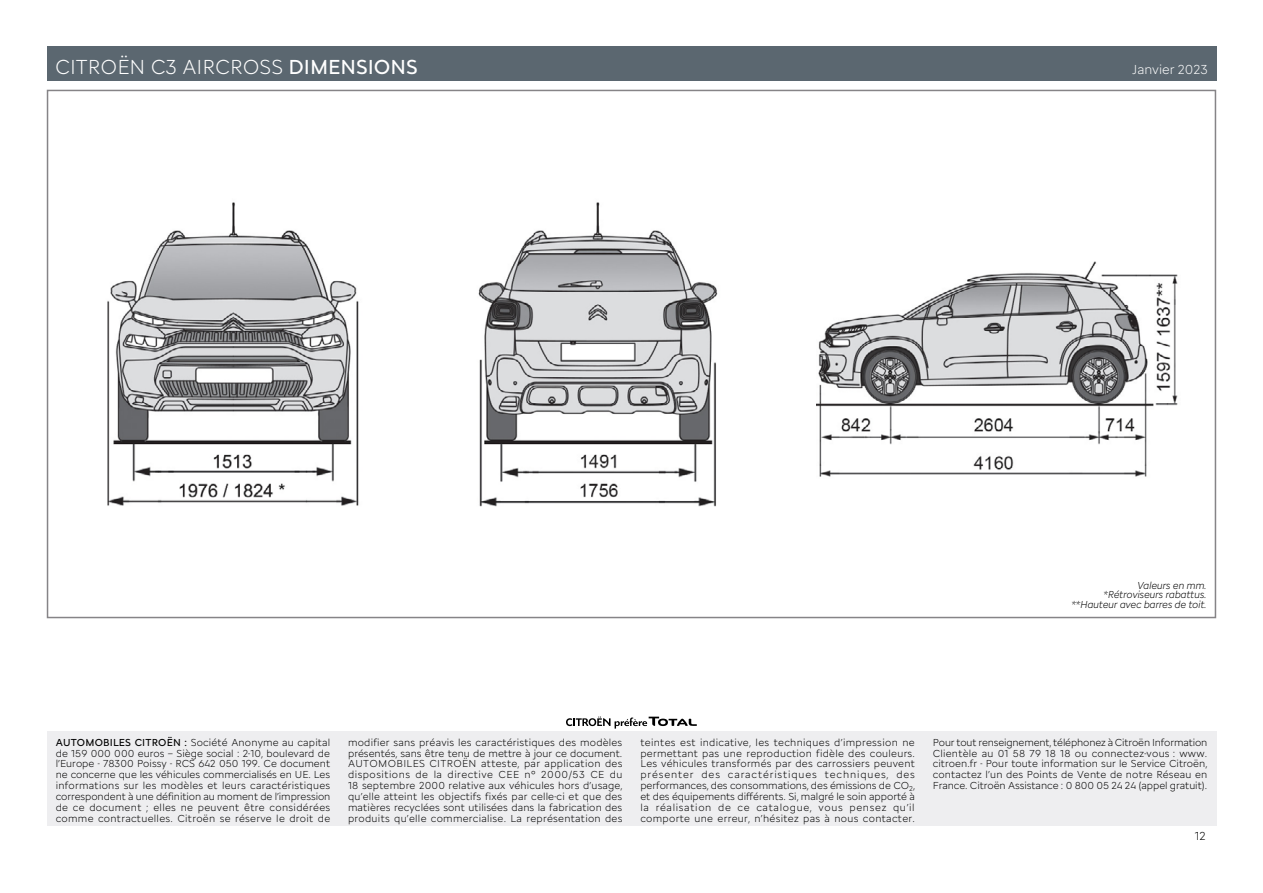
<style>
.page{position:relative;width:1263px;height:893px;background:#fff}
.page>*{position:absolute;margin:0;border:0;box-sizing:border-box;transform-origin:0 0}
.t1{font:300 21px "Citroen Type";color:#fff}
.t2{font:300 13.5px "Citroen Type";color:#fff}
.t3{font:300 12px "Citroen Type";color:#000}
.t4{font:300 10.5px/10.9px "Citroen Type";letter-spacing:.03em;color:#000;text-align:justify}
.t5{font:italic 300 10.5px/9.8px "Citroen Type";letter-spacing:-.005em;color:#000;text-align:right}
.s1{font-weight:400}
</style>
<div class="page">
<div style="left:47px;top:731px;width:1169px;height:95px;background:#eeeef0"></div>
<div style="left:47px;top:47px;width:1169px;height:34px;background:#5b6770"></div>
<svg style="left:566px;top:716px;width:131px;height:13px"></svg>
<img style="left:107px;top:202px;width:252px;height:304px">
<img style="left:478px;top:202px;width:240px;height:305px">
<img style="left:817px;top:261px;width:361px;height:216px">
<h1 class="t1" style="left:55px;top:51px;width:364px">CITROËN C3 AIRCROSS <span class="s1">DIMENSIONS</span></h1>
<p class="t2" style="left:1132px;top:59px;width:77px">Janvier 2023</p>
<p class="t5" style="left:1071px;top:579px;width:137px">Valeurs en mm.<br>*Rétroviseurs rabattus. **Hauteur avec barres de toit.</p>
<p class="t4" style="left:56px;top:736px;width:276px"><span class="s1">AUTOMOBILES CITROËN :</span> Société Anonyme au capital de 159 000 000 euros – Siège social : 2-10, boulevard de l’Europe - 78300 Poissy - RCS 642 050 199. Ce document ne concerne que les véhicules commercialisés en UE. Les informations sur les modèles et leurs caractéristiques correspondent à une définition au moment de l’impression de ce document ; elles ne peuvent être considérées comme contractuelles. Citroën se réserve le droit de</p>
<p class="t4" style="left:348px;top:736px;width:276px">modifier sans préavis les caractéristiques des modèles présentés, sans être tenu de mettre à jour ce document.<br>AUTOMOBILES CITROËN atteste, par application des dispositions de la directive CEE n° 2000/53 CE du 18 septembre 2000 relative aux véhicules hors d’usage, qu’elle atteint les objectifs fixés par celle-ci et que des matières recyclées sont utilisées dans la fabrication des produits qu’elle commercialise. La représentation des</p>
<p class="t4" style="left:640px;top:736px;width:276px">teintes est indicative, les techniques d’impression ne permettant pas une reproduction fidèle des couleurs.<br>Les véhicules transformés par des carrossiers peuvent présenter des caractéristiques techniques, des performances, des consommations, des émissions de CO<sub>2</sub>, et des équipements différents. Si, malgré le soin apporté à la réalisation de ce catalogue, vous pensez qu’il comporte une erreur, n’hésitez pas à nous contacter.</p>
<p class="t4" style="left:933px;top:736px;width:276px">Pour tout renseignement, téléphonez à Citroën Information Clientèle au 01 58 79 18 18 ou connectez-vous : www. citroen.fr - Pour toute information sur le Service Citroën, contactez l’un des Points de Vente de notre Réseau en France. Citroën Assistance : 0 800 05 24 24 (appel gratuit).</p>
<p class="t3" style="left:1195px;top:827px;width:12px">12</p>
</div>
